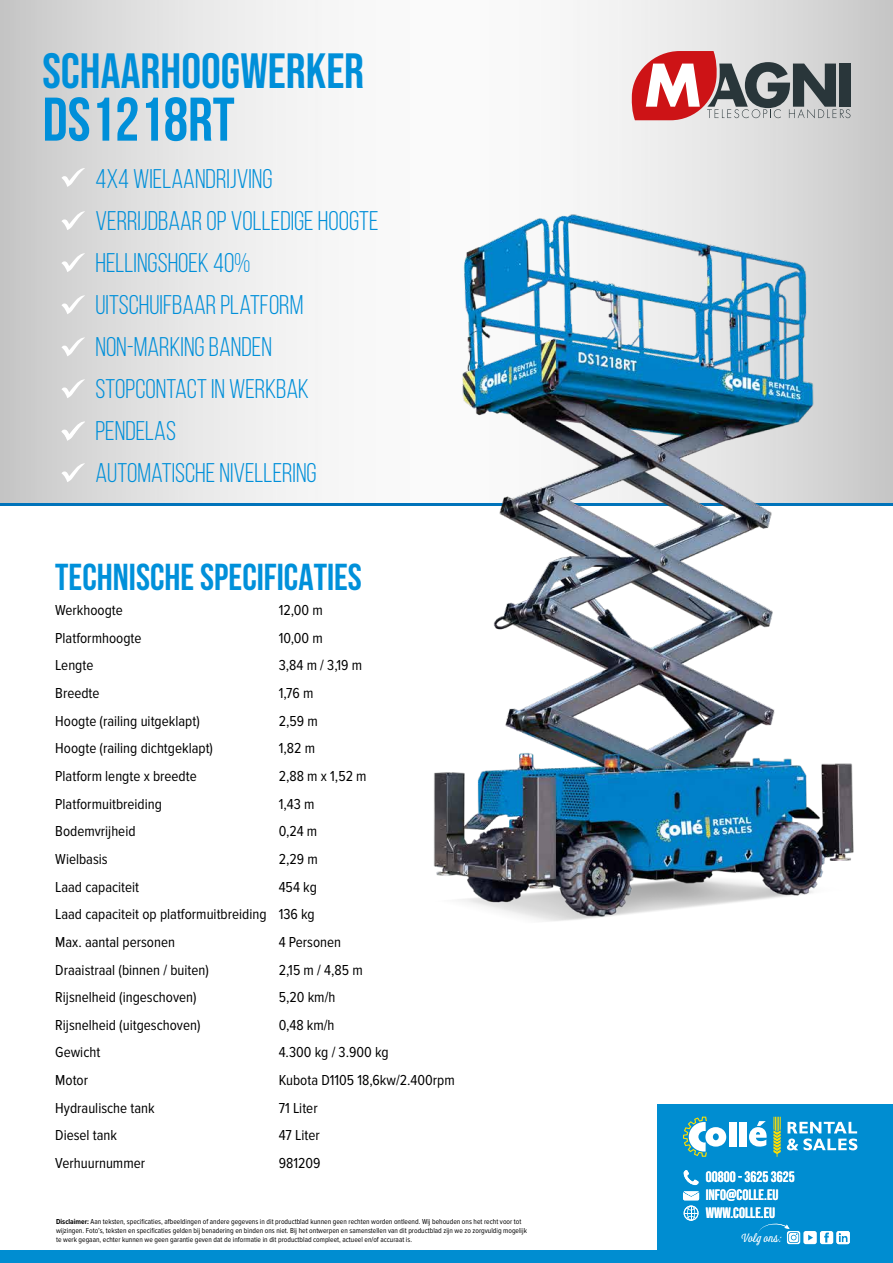
<style>
.page{position:relative;width:893px;height:1263px;background:#fff}
.page>*{position:absolute;margin:0;border:0;box-sizing:border-box;transform-origin:0 0}
.t1{font:700 61.5px "Bebas Neue";color:#008fd9}
.t2{font:49.5px "Bebas Neue";color:#008fd9}
.t3{font:700 37.5px "Bebas Neue";color:#0090da}
.t4{font:27px/42px "Bebas Neue";color:#008fd9}
.t5{font:15px/27.6px "Proxima Nova Cond";color:#000}
.t6{font:15px/18px "Bebas Neue";color:#fff}
.t7{font:12px "Look Script";color:#fff}
.t8{font:7.5px/9px "Proxima Nova Cond";color:#000}
.s1{font-weight:700}
</style>
<div class="page">
<div style="left:657px;top:1104px;width:236px;height:159px;background:#008dd1"></div>
<div style="left:0;top:1250px;width:893px;height:13px;background:#008dd1"></div>
<svg style="left:787px;top:1122px;width:70px;height:28px"></svg>
<svg style="left:749px;top:1121px;width:18px;height:26px"></svg>
<svg style="left:683px;top:1116px;width:43px;height:41px"></svg>
<div style="left:728px;top:1122px;width:8px;height:24px;background:#fff"></div>
<div style="left:739px;top:1122px;width:8px;height:24px;background:#fff"></div>
<svg style="left:773px;top:1117px;width:8px;height:40px"></svg>
<img style="left:0;top:0;width:893px;height:504px">
<hr style="left:0;top:504px;width:893px;height:2px;background:#0073ba">
<svg style="left:632px;top:51px;width:218px;height:69px;background:#ad8688"></svg>
<img style="left:426px;top:186px;width:446px;height:735px">
<svg style="left:61px;top:168px;width:24px;height:19px"></svg>
<svg style="left:61px;top:211px;width:24px;height:19px"></svg>
<svg style="left:61px;top:253px;width:24px;height:19px"></svg>
<svg style="left:61px;top:295px;width:24px;height:19px"></svg>
<svg style="left:61px;top:337px;width:24px;height:19px"></svg>
<svg style="left:61px;top:379px;width:24px;height:19px"></svg>
<svg style="left:61px;top:421px;width:24px;height:20px"></svg>
<svg style="left:61px;top:463px;width:24px;height:19px"></svg>
<svg style="left:683px;top:1191px;width:16px;height:30px"></svg>
<svg style="left:683px;top:1170px;width:15px;height:15px"></svg>
<svg style="left:758px;top:1223px;width:92px;height:21px"></svg>
<h2 class="t2" style="left:43px;top:43px;width:323px">SCHAARHOOGWERKER</h2>
<h1 class="t1" style="left:43px;top:86px;width:194px">DS1218RT</h1>
<h3 class="t4" style="left:95px;top:158px;width:285px">4X4 WIELAANDRIJVING<br>VERRIJDBAAR OP VOLLEDIGE HOOGTE<br>HELLINGSHOEK 40%<br>UITSCHUIFBAAR PLATFORM<br>NON-MARKING BANDEN<br>STOPCONTACT IN WERKBAK<br>PENDELAS<br>AUTOMATISCHE NIVELLERING</h3>
<h3 class="t3" style="left:55px;top:557px;width:308px">TECHNISCHE SPECIFICATIES</h3>
<p class="t5" style="left:55px;top:597px;width:69px">Werkhoogte</p>
<p class="t5" style="left:279px;top:597px;width:46px">12,00 m</p>
<p class="t5" style="left:55px;top:624px;width:88px">Platformhoogte</p>
<p class="t5" style="left:279px;top:624px;width:46px">10,00 m</p>
<p class="t5" style="left:55px;top:652px;width:40px">Lengte</p>
<p class="t5" style="left:279px;top:652px;width:85px">3,84 m / 3,19 m</p>
<p class="t5" style="left:55px;top:680px;width:46px">Breedte</p>
<p class="t5" style="left:279px;top:680px;width:36px">1,76 m</p>
<p class="t5" style="left:55px;top:707px;width:146px">Hoogte (railing uitgeklapt)</p>
<p class="t5" style="left:279px;top:707px;width:41px">2,59 m</p>
<p class="t5" style="left:55px;top:735px;width:159px">Hoogte (railing dichtgeklapt)</p>
<p class="t5" style="left:279px;top:735px;width:38px">1,82 m</p>
<p class="t5" style="left:55px;top:762px;width:143px">Platform lengte x breedte</p>
<p class="t5" style="left:279px;top:762px;width:89px">2,88 m x 1,52 m</p>
<p class="t5" style="left:55px;top:790px;width:108px">Platformuitbreiding</p>
<p class="t5" style="left:279px;top:790px;width:37px">1,43 m</p>
<p class="t5" style="left:55px;top:818px;width:82px">Bodemvrijheid</p>
<p class="t5" style="left:279px;top:818px;width:40px">0,24 m</p>
<p class="t5" style="left:55px;top:845px;width:54px">Wielbasis</p>
<p class="t5" style="left:279px;top:845px;width:41px">2,29 m</p>
<p class="t5" style="left:55px;top:873px;width:85px">Laad capaciteit</p>
<p class="t5" style="left:55px;top:873px;width:263px;text-indent:223px">454 kg<br>Laad capaciteit op platformuitbreiding 136 kg<br>Max. aantal personen</p>
<p class="t5" style="left:279px;top:928px;width:64px">4 Personen</p>
<p class="t5" style="left:55px;top:956px;width:155px">Draaistraal (binnen / buiten)</p>
<p class="t5" style="left:279px;top:956px;width:86px">2,15 m / 4,85 m</p>
<p class="t5" style="left:55px;top:984px;width:143px">Rijsnelheid (ingeschoven)</p>
<p class="t5" style="left:279px;top:984px;width:58px">5,20 km/h</p>
<p class="t5" style="left:55px;top:1011px;width:147px">Rijsnelheid (uitgeschoven)</p>
<p class="t5" style="left:279px;top:1011px;width:57px">0,48 km/h</p>
<p class="t5" style="left:55px;top:1039px;width:47px">Gewicht</p>
<p class="t5" style="left:279px;top:1039px;width:112px">4.300 kg / 3.900 kg</p>
<p class="t5" style="left:55px;top:1067px;width:34px">Motor</p>
<p class="t5" style="left:279px;top:1067px;width:178px">Kubota D1105 18,6kw/2.400rpm</p>
<p class="t5" style="left:55px;top:1094px;width:101px">Hydraulische tank</p>
<p class="t5" style="left:279px;top:1094px;width:40px">71 Liter</p>
<p class="t5" style="left:55px;top:1122px;width:63px">Diesel tank</p>
<p class="t5" style="left:279px;top:1122px;width:43px">47 Liter</p>
<p class="t5" style="left:55px;top:1149px;width:91px">Verhuurnummer</p>
<p class="t5" style="left:279px;top:1149px;width:43px">981209</p>
<p class="t8" style="left:56px;top:1217px;width:472px"><span class="s1">Disclaimer:</span> Aan teksten, specificaties, afbeeldingen of andere gegevens in dit productblad kunnen geen rechten worden ontleend. Wij behouden ons het recht voor tot wijzingen. Foto’s, teksten en specificaties gelden bij benadering en binden ons niet. Bij het ontwerpen en samenstellen van dit productblad zijn we zo zorgvuldig mogelijk te werk gegaan, echter kunnen we geen garantie geven dat de informatie in dit productblad compleet, actueel en/of accuraat is.</p>
<p class="t6" style="left:706px;top:1168px;width:91px">00800 - 3625 3625<br>INFO@COLLE.EU<br>WWW.COLLE.EU</p>
<p class="t7" style="left:741px;top:1230px;width:41px">Volg ons:</p>
</div>
